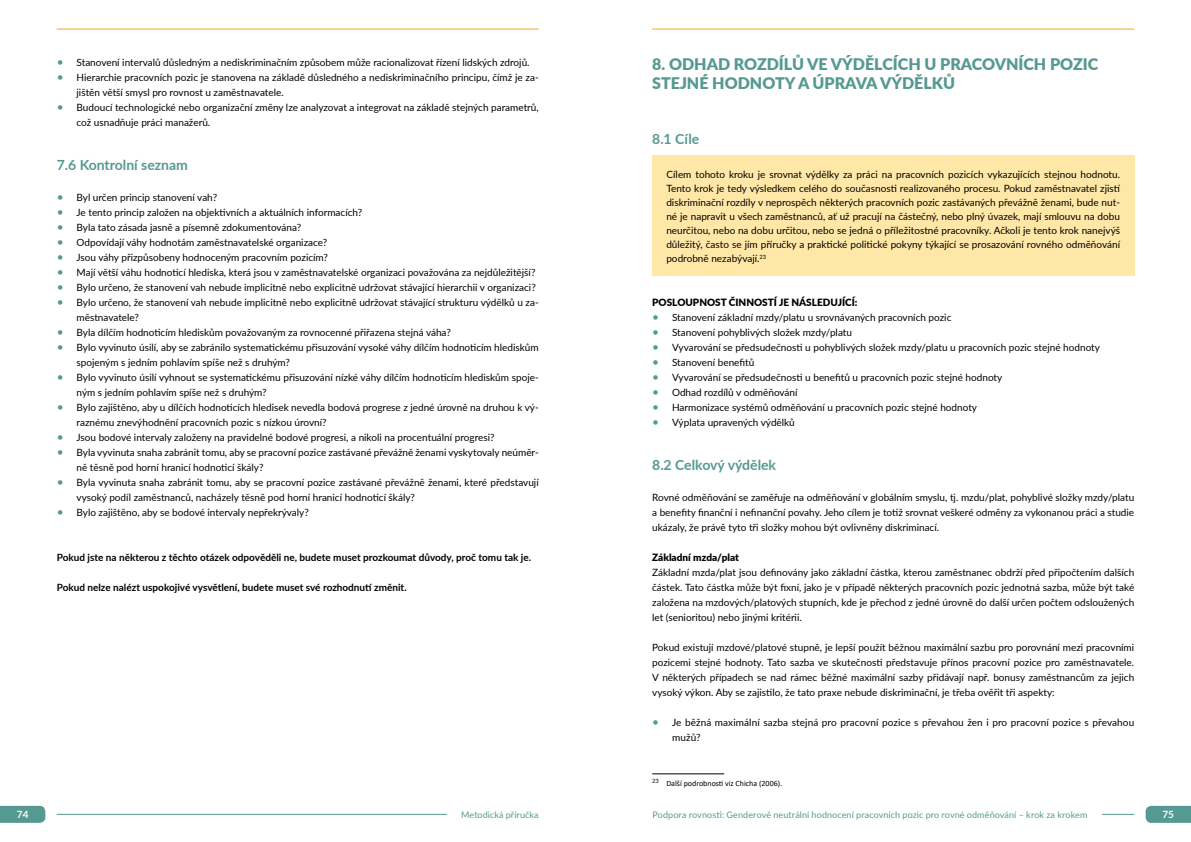
<style>
.page{position:relative;width:1191px;height:842px;background:#fff}
.page>*{position:absolute;margin:0;border:0;box-sizing:border-box;transform-origin:0 0}
.t1{font:900 16px/19.2px "Lato";color:#559991}
.t2{font:700 14px "Lato";color:#559991}
.t3{font:10px/15px "Lato";color:#000}
.t4{font:700 10px "Lato";color:#000}
.t5{font:900 10px "Lato";color:#000}
.t6{font:700 10px "Lato";color:#fff}
.t7{font:9px "Lato";letter-spacing:.01em;color:#559991}
.t8{font:8px "Calibri";color:#000}
.s1{font-size:12px;color:#559991}
</style>
<div class="page">
<hr style="left:652px;top:29px;width:482px;height:1px;background:#faa61a">
<hr style="left:57px;top:29px;width:482px;height:1px;background:#faa61a">
<hr style="left:652px;top:814px;width:482px;height:1px;background:#559991">
<svg style="left:1145px;top:806px;width:46px;height:17px"></svg>
<div style="left:652px;top:806px;width:449px;height:17px;background:#fff"></div>
<hr style="left:57px;top:814px;width:482px;height:1px;background:#559991">
<svg style="left:0;top:806px;width:45px;height:17px"></svg>
<div style="left:447px;top:806px;width:92px;height:17px;background:#fff"></div>
<div style="left:652px;top:156px;width:482px;height:120px;background:#ffe7a7"></div>
<hr style="left:652px;top:774px;width:72px;height:1px;background:#000">
<p class="t3" style="left:57px;top:54px;width:474px"><span class="s1">•</span> Stanovení intervalů důsledným a nediskriminačním způsobem může racionalizovat řízení lidských zdrojů.</p>
<p class="t3" style="left:77px;top:69px;width:464px;text-indent:-20px"><span class="s1">•</span> Hierarchie pracovních pozic je stanovena na základě důsledného a nediskriminačního principu, čímž je za&shy;jištěn větší smysl pro rovnost u zaměstnavatele.</p>
<p class="t3" style="left:77px;top:99px;width:464px;text-indent:-20px"><span class="s1">•</span> Budoucí technologické nebo organizační změny lze analyzovat a integrovat na základě stejných parametrů, což usnadňuje práci manažerů.</p>
<h2 class="t2" style="left:57px;top:154px;width:133px">7.6 Kontrolní seznam</h2>
<p class="t3" style="left:57px;top:189px;width:162px"><span class="s1">•</span> Byl určen princip stanovení vah?</p>
<p class="t3" style="left:57px;top:204px;width:307px"><span class="s1">•</span> Je tento princip založen na objektivních a aktuálních informacích?</p>
<p class="t3" style="left:57px;top:219px;width:246px"><span class="s1">•</span> Byla tato zásada jasně a písemně zdokumentována?</p>
<p class="t3" style="left:57px;top:234px;width:272px"><span class="s1">•</span> Odpovídají váhy hodnotám zaměstnavatelské organizace?</p>
<p class="t3" style="left:57px;top:249px;width:273px"><span class="s1">•</span> Jsou váhy přizpůsobeny hodnoceným pracovním pozicím?</p>
<p class="t3" style="left:57px;top:264px;width:480px"><span class="s1">•</span> Mají větší váhu hodnoticí hlediska, která jsou v zaměstnavatelské organizaci považována za nejdůležitější?</p>
<p class="t3" style="left:57px;top:279px;width:480px"><span class="s1">•</span> Bylo určeno, že stanovení vah nebude implicitně nebo explicitně udržovat stávající hierarchii v organizaci?</p>
<p class="t3" style="left:77px;top:294px;width:464px;text-indent:-20px"><span class="s1">•</span> Bylo určeno, že stanovení vah nebude implicitně nebo explicitně udržovat stávající strukturu výdělků u za&shy;městnavatele?</p>
<p class="t3" style="left:57px;top:324px;width:395px"><span class="s1">•</span> Byla dílčím hodnoticím hlediskům považovaným za rovnocenné přiřazena stejná váha?</p>
<p class="t3" style="left:77px;top:339px;width:464px;text-indent:-20px"><span class="s1">•</span> Bylo vyvinuto úsilí, aby se zabránilo systematickému přisuzování vysoké váhy dílčím hodnoticím hlediskům spojeným s jedním pohlavím spíše než s druhým?</p>
<p class="t3" style="left:77px;top:369px;width:464px;text-indent:-20px"><span class="s1">•</span> Bylo vyvinuto úsilí vyhnout se systematickému přisuzování nízké váhy dílčím hodnoticím hlediskům spoje&shy;ným s jedním pohlavím spíše než s druhým?</p>
<p class="t3" style="left:77px;top:399px;width:464px;text-indent:-20px"><span class="s1">•</span> Bylo zajištěno, aby u dílčích hodnoticích hledisek nevedla bodová progrese z jedné úrovně na druhou k vý&shy;raznému znevýhodnění pracovních pozic s nízkou úrovní?</p>
<p class="t3" style="left:57px;top:429px;width:439px"><span class="s1">•</span> Jsou bodové intervaly založeny na pravidelné bodové progresi, a nikoli na procentuální progresi?</p>
<p class="t3" style="left:77px;top:444px;width:464px;text-indent:-20px"><span class="s1">•</span> Byla vyvinuta snaha zabránit tomu, aby se pracovní pozice zastávané převážně ženami vyskytovaly neúměr&shy;ně těsně pod horní hranicí hodnoticí škály?</p>
<p class="t3" style="left:77px;top:474px;width:464px;text-indent:-20px"><span class="s1">•</span> Byla vyvinuta snaha zabránit tomu, aby se pracovní pozice zastávané převážně ženami, které představují vysoký podíl zaměstnanců, nacházely těsně pod horní hranicí hodnoticí škály?</p>
<p class="t3" style="left:57px;top:504px;width:254px"><span class="s1">•</span> Bylo zajištěno, aby se bodové intervaly nepřekrývaly?</p>
<p class="t4" style="left:57px;top:550px;width:476px">Pokud jste na některou z těchto otázek odpověděli ne, budete muset prozkoumat důvody, proč tomu tak je.</p>
<p class="t4" style="left:57px;top:580px;width:351px">Pokud nelze nalézt uspokojivé vysvětlení, budete muset své rozhodnutí změnit.</p>
<h1 class="t1" style="left:652px;top:53px;width:447px">8. ODHAD ROZDÍLŮ VE VÝDĚLCÍCH U PRACOVNÍCH POZIC<br>STEJNÉ HODNOTY A ÚPRAVA VÝDĚLKŮ</h1>
<h2 class="t2" style="left:652px;top:128px;width:49px">8.1 Cíle</h2>
<p class="t3" style="left:666px;top:167px;width:455px;line-height:14px;text-align:justify">Cílem tohoto kroku je srovnat výdělky za práci na pracovních pozicích vykazujících stejnou hodnotu.<br>Tento krok je tedy výsledkem celého do současnosti realizovaného procesu. Pokud zaměstnavatel zjistí diskriminační rozdíly v neprospěch některých pracovních pozic zastávaných převážně ženami, bude nut&shy;né je napravit u všech zaměstnanců, ať už pracují na částečný, nebo plný úvazek, mají smlouvu na dobu neurčitou, nebo na dobu určitou, nebo se jedná o příležitostné pracovníky. Ačkoli je tento krok nanejvýš důležitý, často se jím příručky a praktické politické pokyny týkající se prosazování rovného odměňování podrobně nezabývají.<sup>23</sup></p>
<p class="t5" style="left:652px;top:295px;width:207px">POSLOUPNOST ČINNOSTÍ JE NÁSLEDUJÍCÍ:</p>
<p class="t3" style="left:652px;top:309px;width:301px"><span class="s1">•</span> Stanovení základní mzdy/platu u srovnávaných pracovních pozic</p>
<p class="t3" style="left:652px;top:324px;width:201px"><span class="s1">•</span> Stanovení pohyblivých složek mzdy/platu</p>
<p class="t3" style="left:652px;top:339px;width:449px"><span class="s1">•</span> Vyvarování se předsudečnosti u pohyblivých složek mzdy/platu u pracovních pozic stejné hodnoty</p>
<p class="t3" style="left:652px;top:354px;width:104px"><span class="s1">•</span> Stanovení benefitů</p>
<p class="t3" style="left:652px;top:369px;width:351px"><span class="s1">•</span> Vyvarování se předsudečnosti u benefitů u pracovních pozic stejné hodnoty</p>
<p class="t3" style="left:652px;top:384px;width:147px"><span class="s1">•</span> Odhad rozdílů v odměňování</p>
<p class="t3" style="left:652px;top:399px;width:326px"><span class="s1">•</span> Harmonizace systémů odměňování u pracovních pozic stejné hodnoty</p>
<p class="t3" style="left:652px;top:414px;width:144px"><span class="s1">•</span> Výplata upravených výdělků</p>
<h2 class="t2" style="left:652px;top:454px;width:125px">8.2 Celkový výdělek</h2>
<p class="t3" style="left:652px;top:489px;width:483px;text-align:justify">Rovné odměňování se zaměřuje na odměňování v globálním smyslu, tj. mzdu/plat, pohyblivé složky mzdy/platu a benefity finanční i nefinanční povahy. Jeho cílem je totiž srovnat veškeré odměny za vykonanou práci a studie ukázaly, že právě tyto tři složky mohou být ovlivněny diskriminací.</p>
<p class="t5" style="left:652px;top:550px;width:88px">Základní mzda/plat</p>
<p class="t3" style="left:652px;top:564px;width:483px;text-align:justify">Základní mzda/plat jsou definovány jako základní částka, kterou zaměstnanec obdrží před připočtením dalších částek. Tato částka může být fixní, jako je v případě některých pracovních pozic jednotná sazba, může být také založena na mzdových/platových stupních, kde je přechod z jedné úrovně do další určen počtem odsloužených let (senioritou) nebo jinými kritérii.</p>
<p class="t3" style="left:652px;top:639px;width:483px;text-align:justify">Pokud existují mzdové/platové stupně, je lepší použít běžnou maximální sazbu pro porovnání mezi pracovními pozicemi stejné hodnoty. Tato sazba ve skutečnosti představuje přínos pracovní pozice pro zaměstnavatele.<br>V některých případech se nad rámec běžné maximální sazby přidávají např. bonusy zaměstnancům za jejich vysoký výkon. Aby se zajistilo, že tato praxe nebude diskriminační, je třeba ověřit tři aspekty:</p>
<p class="t3" style="left:672px;top:714px;width:464px;text-indent:-20px"><span class="s1">•</span> Je běžná maximální sazba stejná pro pracovní pozice s převahou žen i pro pracovní pozice s převahou mužů?</p>
<p class="t8" style="left:652px;top:778px;width:131px"><sup>23</sup> Další podrobnosti viz Chicha (2006).</p>
<p class="t6" style="left:17px;top:807px;width:13px">74</p>
<p class="t7" style="left:461px;top:808px;width:79px">Metodická příručka</p>
<p class="t7" style="left:652px;top:808px;width:436px">Podpora rovnosti: Genderově neutrální hodnocení pracovních pozic pro rovné odměňování – krok za krokem</p>
<p class="t6" style="left:1162px;top:807px;width:13px">75</p>
</div>
